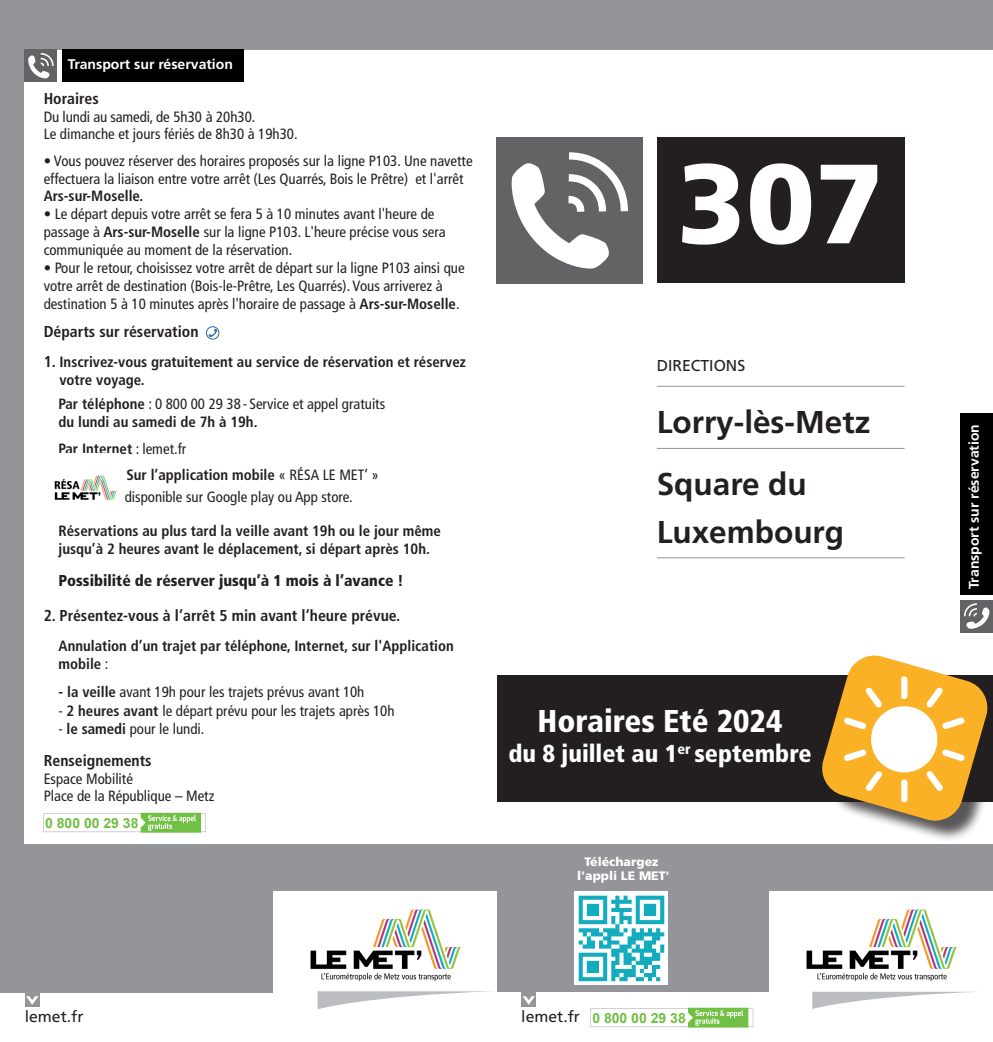
<style>
.page{position:relative;width:993px;height:1042px;background:#fff}
.page>*{position:absolute;margin:0;border:0;box-sizing:border-box;transform-origin:0 0}
.t1{font:900 112.52px "Frutiger LT Std";color:#fff}
.t2{font:700 31.5px/62.1px "Frutiger LT Std";color:#231f20}
.t3{font:900 condensed 31.5px "Frutiger LT Std";color:#fff}
.t4{font:700 26.25px "Frutiger LT Std";color:#fff}
.t5{font:900 condensed 24.5px "Frutiger LT Std";color:#fff}
.t6{font:700 condensed 15.75px "Frutiger LT Std";color:#231f20}
.t7{font:900 condensed 15.75px "Frutiger LT Std";color:#231f20}
.t8{font:15.75px "Frutiger LT Std";color:#231f20}
.t9{font:condensed 14.88px/17.8px "Frutiger LT Std";color:#231f20}
.t10{font:700 condensed 14.88px/17.8px "Frutiger LT Std";color:#231f20}
.t11{font:700 14px "Frutiger LT Std";color:#fff}
.t12{font:700 14px "Arial";color:#71bf44}
.t13{font:900 12.25px/14.7px "Frutiger LT Std";color:#fff;text-align:center}
.s1{font-weight:700}
.s2{font-size:15.75px}
.s3{font-weight:400}
.s4{font-family:"Frutiger LT Std";font-weight:400;font-size:15.75px;color:#231f20}
</style>
<div class="page">
<div style="left:0;top:0;width:992px;height:992px;background:#939598"></div>
<div style="left:25px;top:50px;width:967px;height:793px;background:#fff"></div>
<div style="left:960px;top:600px;width:32px;height:32px;background:#636366"></div>
<svg style="left:964px;top:603px;width:25px;height:26px"></svg>
<div style="left:960px;top:414px;width:32px;height:181px;background:#000"></div>
<div style="left:25px;top:50px;width:32px;height:32px;background:#636366"></div>
<svg style="left:28px;top:53px;width:26px;height:25px"></svg>
<div style="left:62px;top:50px;width:181px;height:32px;background:#000"></div>
<div style="left:497px;top:675px;width:495px;height:126px;background:#231f20"></div>
<div style="left:824px;top:658px;width:168px;height:184px;background:#231f20;opacity:.75"></div>
<svg style="left:818px;top:655px;width:172px;height:169px"></svg>
<img style="left:829px;top:669px;width:150px;height:138px">
<svg style="left:43px;top:813px;width:163px;height:19px"></svg>
<svg style="left:206px;top:326px;width:13px;height:14px"></svg>
<div style="left:574px;top:891px;width:94px;height:94px;background:#fff"></div>
<svg style="left:578px;top:895px;width:86px;height:86px"></svg>
<div style="left:496px;top:137px;width:147px;height:147px;background:#636366"></div>
<svg style="left:511px;top:152px;width:116px;height:117px"></svg>
<div style="left:656px;top:137px;width:248px;height:146px;background:#231f20"></div>
<img style="left:54px;top:475px;width:63px;height:25px">
<div style="left:273px;top:892px;width:223px;height:150px;background:#fff"></div>
<svg style="left:317px;top:991px;width:173px;height:18px"></svg>
<img style="left:310px;top:909px;width:152px;height:73px">
<div style="left:769px;top:892px;width:223px;height:150px;background:#fff"></div>
<svg style="left:812px;top:991px;width:165px;height:18px"></svg>
<div style="left:521px;top:992px;width:15px;height:15px;background:#939598"></div>
<svg style="left:522px;top:996px;width:13px;height:9px"></svg>
<div style="left:25px;top:992px;width:15px;height:15px;background:#939598"></div>
<svg style="left:26px;top:996px;width:13px;height:9px"></svg>
<svg style="left:590px;top:1007px;width:163px;height:20px"></svg>
<hr style="left:656px;top:386px;width:248px;height:1px;background:#939598">
<hr style="left:656px;top:448px;width:248px;height:1px;background:#939598">
<hr style="left:656px;top:557px;width:248px;height:1px;background:#939598">
<p class="t11" style="left:68px;top:56px;width:166px">Transport sur réservation</p>
<p class="t6" style="left:44px;top:89px;width:57px">Horaires</p>
<p class="t9" style="left:44px;top:108px;width:255px">Du lundi au samedi, de 5h30 à 20h30.<br>Le dimanche et jours fériés de 8h30 à 19h30.</p>
<p class="t9" style="left:44px;top:152px;width:430px">• Vous pouvez réserver des horaires proposés sur la ligne P103. Une navette effectuera la liaison entre votre arrêt (Les Quarrés, Bois le Prêtre) et l'arrêt</p>
<p class="t10" style="left:44px;top:187px;width:101px">Ars-sur-Moselle.</p>
<p class="t9" style="left:44px;top:205px;width:403px">• Le départ depuis votre arrêt se fera 5 à 10 minutes avant l'heure de passage à <span class="s1">Ars-sur-Moselle</span> sur la ligne P103. L'heure précise vous sera communiquée au moment de la réservation.</p>
<p class="t9" style="left:44px;top:259px;width:422px">• Pour le retour, choisissez votre arrêt de départ sur la ligne P103 ainsi que votre arrêt de destination (Bois-le-Prêtre, Les Quarrés). Vous arriverez à destination 5 à 10 minutes après l'horaire de passage à <span class="s1">Ars-sur-Moselle</span>.</p>
<p class="t6" style="left:44px;top:322px;width:156px">Départs sur réservation</p>
<p class="t10" style="left:59px;top:353px;width:407px;text-indent:-16px"><span class="s2">1.</span> Inscrivez-vous gratuitement au service de réservation et réservez votre voyage.</p>
<p class="t10" style="left:59px;top:395px;width:328px">Par téléphone <span class="s3">: 0 800 00 29 38 - Service et appel gratuits </span>du lundi au samedi de 7h à 19h.</p>
<p class="t10" style="left:126px;top:435px;width:254px;line-height:26.6px;text-indent:-68px">Par Internet <span class="s3">: lemet.fr<br></span>Sur l’application mobile <span class="s3">« RÉSA LE MET’ »</span></p>
<p class="t9" style="left:125px;top:488px;width:229px">disponible sur Google play ou App store.</p>
<p class="t10" style="left:59px;top:522px;width:383px">Réservations au plus tard la veille avant 19h ou le jour même jusqu’à 2 heures avant le déplacement, si départ après 10h.</p>
<p class="t7" style="left:59px;top:571px;width:346px">Possibilité de réserver jusqu’à 1 mois à l’avance !</p>
<p class="t6" style="left:44px;top:606px;width:358px">2. Présentez-vous à l’arrêt 5 min avant l’heure prévue.</p>
<p class="t10" style="left:59px;top:637px;width:396px">Annulation d’un trajet par téléphone, Internet, sur l'Application mobile <span class="s3">:</span></p>
<p class="t9" style="left:59px;top:683px;width:307px"><span class="s1">- la veille</span> avant 19h pour les trajets prévus avant 10h</p>
<p class="t9" style="left:59px;top:702px;width:337px">- <span class="s1">2 heures avant</span> le départ prévu pour les trajets après 10h</p>
<p class="t9" style="left:59px;top:719px;width:147px">- <span class="s1">le samedi</span> pour le lundi.</p>
<p class="t6" style="left:44px;top:751px;width:109px">Renseignements</p>
<p class="t9" style="left:44px;top:769px;width:172px">Espace Mobilité<br>Place de la République – Metz</p>
<p class="t12" style="left:45px;top:813px;width:95px">0 800 00 29 38</p>
<h3 class="t4" style="left:625px;top:151px;width:193px">Ars-sur-Moselle</h3>
<h1 class="t1" style="left:677px;top:136px;width:208px">307</h1>
<p class="t8" style="left:656px;top:356px;width:90px">DIRECTIONS</p>
<h2 class="t2" style="left:656px;top:391px;width:215px">Lorry-lès-Metz<br>Square du</h2>
<h2 class="t2" style="left:656px;top:501px;width:189px">Luxembourg</h2>
<h2 class="t3" style="left:537px;top:702px;width:246px">Horaires Eté 2024</h2>
<h3 class="t5" style="left:508px;top:738px;width:304px">du 8 juillet au 1<sup>er</sup> septembre</h3>
<p class="t13" style="left:576px;top:854px;width:94px">Téléchargez l'appli LE MET'</p>
<p class="t8" style="left:25px;top:1007px;width:60px">lemet.fr</p>
<p class="t12" style="left:521px;top:1008px;width:166px"><span class="s4">lemet.fr</span> 0 800 00 29 38</p>
<p class="t11" style="left:965px;top:589px;width:166px;rotate:-90deg">Transport sur réservation</p>
</div>
